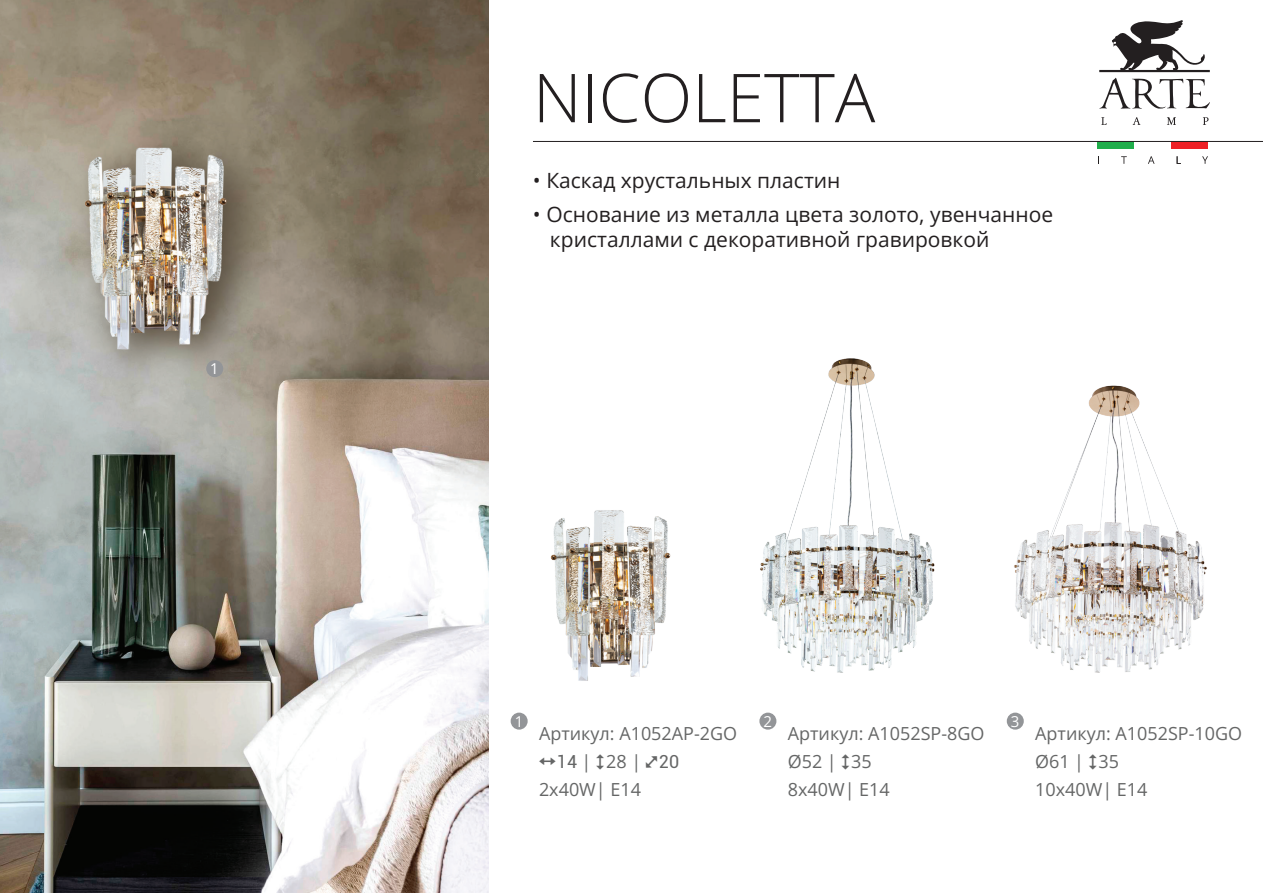
<style>
.page{position:relative;width:1263px;height:893px;background:#fff}
.page>*{position:absolute;margin:0;border:0;box-sizing:border-box;transform-origin:0 0}
.t1{font:300 67.5px "Open Sans";color:#231f20}
.t2{font:21px/25.2px "Open Sans";color:#231f20}
.t3{font:18px/27.9px "Open Sans";color:#656666}
.t4{font:15px "Open Sans";color:#fff}
</style>
<div class="page">
<img style="left:0;top:0;width:489px;height:893px">
<div style="left:1097px;top:141px;width:37px;height:7px;background:#20ae4b"></div>
<div style="left:1171px;top:141px;width:36px;height:7px;background:#ee2026"></div>
<svg style="left:1121px;top:156px;width:6px;height:8px"></svg>
<svg style="left:1148px;top:156px;width:6px;height:8px"></svg>
<svg style="left:1099px;top:78px;width:111px;height:31px"></svg>
<svg style="left:1099px;top:20px;width:111px;height:52px"></svg>
<svg style="left:1101px;top:117px;width:5px;height:8px"></svg>
<svg style="left:1133px;top:117px;width:7px;height:8px"></svg>
<svg style="left:1167px;top:117px;width:9px;height:8px"></svg>
<svg style="left:1203px;top:117px;width:5px;height:8px"></svg>
<svg style="left:1202px;top:156px;width:6px;height:8px"></svg>
<hr style="left:533px;top:141px;width:730px;height:1px;background:#231f20">
<div style="left:511px;top:713px;width:17px;height:17px;background:#939598;border-radius:50%"></div>
<div style="left:759px;top:713px;width:17px;height:17px;background:#939598;border-radius:50%"></div>
<div style="left:1007px;top:713px;width:17px;height:17px;background:#939598;border-radius:50%"></div>
<div style="left:206px;top:360px;width:17px;height:17px;background:#939598;border-radius:50%"></div>
<img style="left:550px;top:510px;width:121px;height:171px">
<img style="left:760px;top:358px;width:175px;height:315px">
<img style="left:1014px;top:385px;width:193px;height:288px">
<p class="t4" style="left:210px;top:358px;width:10px">1</p>
<h1 class="t1" style="left:533px;top:51px;width:344px">NICOLETTA</h1>
<p class="t2" style="left:533px;top:168px;width:309px">• Каскад хрустальных пластин</p>
<p class="t2" style="left:550px;top:201px;width:505px;text-indent:-17px">• Основание из металла цвета золото, увенчанное кристаллами с декоративной гравировкой</p>
<p class="t4" style="left:515px;top:711px;width:10px">1</p>
<p class="t3" style="left:539px;top:719px;width:200px">Артикул: A1052AP-2GO</p>
<p class="t3" style="left:539px;top:747px;width:104px;text-align:right">✔ | 28 |<br>2х40W| E14</p>
<p class="t4" style="left:763px;top:711px;width:10px">2</p>
<p class="t3" style="left:788px;top:719px;width:198px">Артикул: A1052SP-8GO<br>Ø52 | 35<br>8х40W| E14</p>
<p class="t4" style="left:1011px;top:711px;width:10px">3</p>
<p class="t3" style="left:1035px;top:719px;width:209px">Артикул: A1052SP-10GO<br>Ø61 | 35<br>10х40W| E14</p>
</div>
